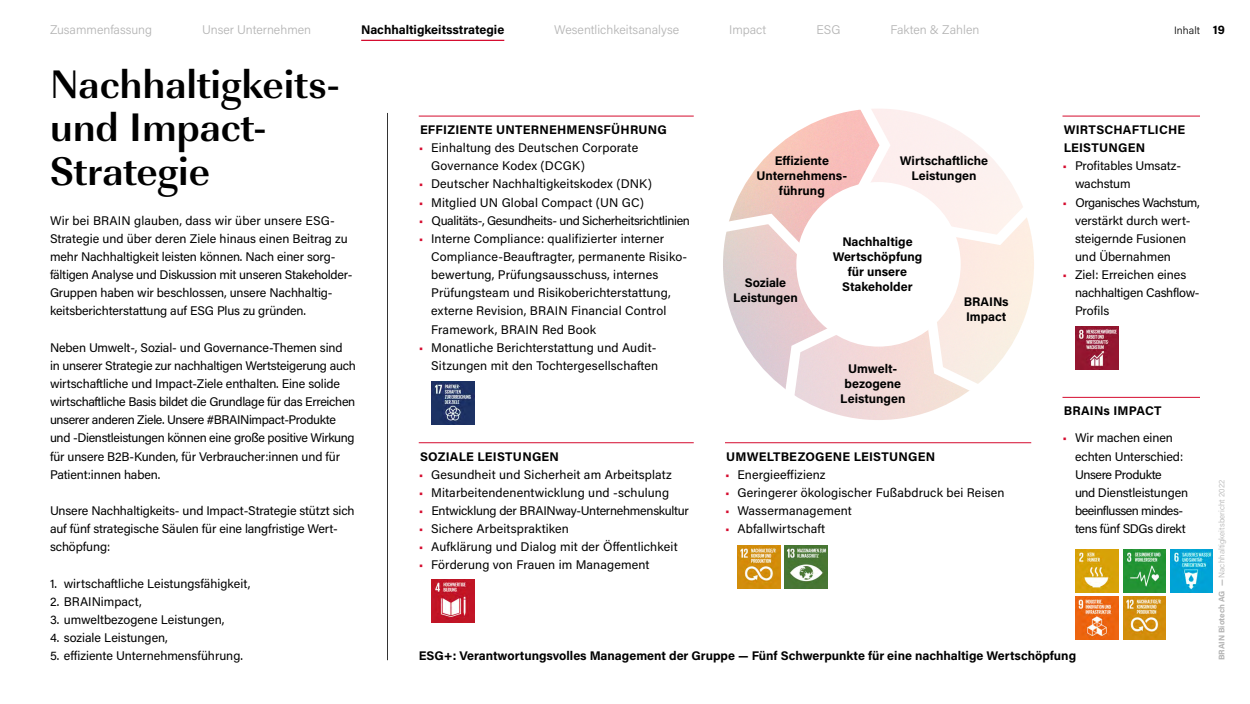
<style>
.page{position:relative;width:1250px;height:704px;background:#fff}
.page>*{position:absolute;margin:0;border:0;box-sizing:border-box;transform-origin:0 0}
.t1{font:700 41.25px/43.8px "Imperial URW";color:#000}
.t2{font:12.5px/18.1px "Acumin Pro";letter-spacing:-.005em;color:#000}
.t3{font:700 12.5px/15px "Acumin Pro";color:#000;text-align:center}
.t4{font:300 12.5px "Acumin Pro";color:#b3b3b3}
.t5{font:700 12.5px/18.1px "Acumin Pro";letter-spacing:.02em;color:#000}
.t6{font:12.5px "Acumin Pro";letter-spacing:-.03em;color:#000}
.t7{font:300 10.62px "Acumin Pro";letter-spacing:.01em;color:#000}
.t8{font:300 8.12px "Acumin Pro";color:#b3b3b3}
.s1{font-weight:700;font-size:12.5px}
.s2{color:#d50c2f}
.s3{font-weight:700}
</style>
<div class="page">
<hr style="left:1062px;top:116px;width:138px;height:1px;background:#d50c2f">
<hr style="left:1062px;top:397px;width:138px;height:1px;background:#d50c2f">
<hr style="left:725px;top:442px;width:306px;height:1px;background:#d50c2f">
<hr style="left:419px;top:442px;width:275px;height:1px;background:#d50c2f">
<hr style="left:419px;top:116px;width:275px;height:1px;background:#d50c2f">
<img style="left:431px;top:579px;width:43px;height:43px">
<img style="left:1076px;top:326px;width:43px;height:43px">
<img style="left:1076px;top:549px;width:42px;height:42px">
<img style="left:1170px;top:549px;width:43px;height:42px">
<img style="left:1123px;top:549px;width:43px;height:42px">
<img style="left:1123px;top:596px;width:43px;height:43px">
<img style="left:1076px;top:596px;width:42px;height:43px">
<img style="left:737px;top:545px;width:43px;height:43px">
<img style="left:785px;top:545px;width:43px;height:43px">
<hr style="left:387px;top:113px;width:1px;height:546px;background:#333">
<img style="left:431px;top:381px;width:43px;height:43px">
<svg style="left:723px;top:109px;width:311px;height:311px"></svg>
<div style="left:796px;top:182px;width:165px;height:164px;background:#fff;border-radius:50%"></div>
<hr style="left:361px;top:40px;width:143px;height:1px;background:#d50c2f">
<p class="t4" style="left:50px;top:21px;width:104px">Zusammenfassung</p>
<p class="t4" style="left:202px;top:21px;width:111px">Unser Unternehmen</p>
<p class="t3" style="left:361px;top:22px;width:145px">Nachhaltigkeitsstrategie</p>
<p class="t4" style="left:554px;top:21px;width:126px">Wesentlichkeitsanalyse</p>
<p class="t4" style="left:729px;top:21px;width:39px">Impact</p>
<p class="t4" style="left:816px;top:21px;width:25px">ESG</p>
<p class="t4" style="left:890px;top:21px;width:91px">Fakten &amp; Zahlen</p>
<p class="t7" style="left:1174px;top:23px;width:52px">Inhalt <span class="s1">19</span></p>
<h1 class="t1" style="left:50px;top:60px;width:291px">Nachhaltigkeits&shy;und Impact-<br>Strategie</h1>
<p class="t2" style="left:50px;top:210px;width:304px">Wir bei BRAIN glauben, dass wir über unsere ESG-Strategie und über deren Ziele hinaus einen Beitrag zu mehr Nachhaltigkeit leisten können. Nach einer sorg&shy;fältigen Analyse und Diskussion mit unseren Stakeholder-Gruppen haben wir beschlossen, unsere Nachhaltig&shy;keitsberichterstattung auf ESG Plus zu gründen.</p>
<p class="t2" style="left:50px;top:337px;width:307px">Neben Umwelt-, Sozial- und Governance-Themen sind<br>in unserer Strategie zur nachhaltigen Wertsteigerung auch wirtschaftliche und Impact-Ziele enthalten. Eine solide wirtschaftliche Basis bildet die Grundlage für das Erreichen unserer anderen Ziele. Unsere #BRAINimpact-Produkte und -Dienstleistungen können eine große positive Wirkung für unsere B2B-Kunden, für Verbraucher:innen und für Patient:innen haben.</p>
<p class="t2" style="left:50px;top:500px;width:306px">Unsere Nachhaltigkeits- und Impact-Strategie stützt sich auf fünf strategische Säulen für eine langfristige Wert&shy;schöpfung:</p>
<p class="t2" style="left:50px;top:573px;width:202px">1. wirtschaftliche Leistungsfähigkeit,</p>
<p class="t2" style="left:50px;top:591px;width:93px">2. BRAINimpact,</p>
<p class="t2" style="left:50px;top:609px;width:176px">3. umweltbezogene Leistungen,</p>
<p class="t2" style="left:50px;top:627px;width:119px">4. soziale Leistungen,</p>
<p class="t2" style="left:50px;top:645px;width:194px">5. effiziente Unternehmensführung.</p>
<p class="t5" style="left:420px;top:120px;width:248px">EFFIZIENTE UNTERNEHMENSFÜHRUNG</p>
<p class="t2" style="left:431px;top:138px;width:208px;text-indent:-12px"><span class="s2">•</span> Einhaltung des Deutschen Corporate<br>Governance Kodex (DCGK)</p>
<p class="t2" style="left:419px;top:174px;width:235px"><span class="s2">•</span> Deutscher Nachhaltigkeitskodex (DNK)</p>
<p class="t2" style="left:419px;top:192px;width:227px"><span class="s2">•</span> Mitglied UN Global Compact (UN GC)</p>
<p class="t6" style="left:419px;top:211px;width:273px"><span class="s2">•</span> Qualitäts-, Gesundheits- und Sicherheitsrichtlinien</p>
<p class="t2" style="left:431px;top:229px;width:258px;text-indent:-12px"><span class="s2">•</span> Interne Compliance: qualifizierter interner Compliance-Beauftragter, permanente Risiko&shy;bewertung, Prüfungsausschuss, internes Prüfungsteam und Risikoberichterstattung, externe Revision, BRAIN Financial Control Framework, BRAIN Red Book</p>
<p class="t2" style="left:419px;top:337px;width:241px;text-align:right"><span class="s2">•</span> Monatliche Berichterstattung und Audit-<br>Sitzungen mit den Tochtergesellschaften</p>
<p class="t3" style="left:420px;top:448px;width:141px">SOZIALE LEISTUNGEN</p>
<p class="t2" style="left:419px;top:464px;width:255px"><span class="s2">•</span> Gesundheit und Sicherheit am Arbeitsplatz</p>
<p class="t2" style="left:419px;top:482px;width:252px"><span class="s2">•</span> Mitarbeitendenentwicklung und -schulung</p>
<p class="t2" style="left:419px;top:500px;width:272px"><span class="s2">•</span> Entwicklung der BRAINway-Unternehmenskultur</p>
<p class="t2" style="left:419px;top:519px;width:152px"><span class="s2">•</span> Sichere Arbeitspraktiken</p>
<p class="t2" style="left:419px;top:537px;width:260px"><span class="s2">•</span> Aufklärung und Dialog mit der Öffentlichkeit</p>
<p class="t2" style="left:419px;top:555px;width:232px"><span class="s2">•</span> Förderung von Frauen im Management</p>
<p class="t3" style="left:757px;top:152px;width:92px">Effiziente<br>Unternehmens&shy;führung</p>
<p class="t3" style="left:900px;top:152px;width:90px">Wirtschaftliche<br>Leistungen</p>
<p class="t3" style="left:733px;top:274px;width:66px">Soziale<br>Leistungen</p>
<p class="t3" style="left:833px;top:234px;width:91px">Nachhaltige<br>Wertschöpfung für unsere<br>Stakeholder</p>
<p class="t3" style="left:840px;top:360px;width:67px">Umwelt&shy;bezogene<br>Leistungen</p>
<p class="t3" style="left:964px;top:294px;width:46px;text-align:left">BRAINs<br>Impact</p>
<p class="t3" style="left:726px;top:448px;width:211px">UMWELTBEZOGENE LEISTUNGEN</p>
<p class="t2" style="left:725px;top:464px;width:102px"><span class="s2">•</span> Energieeffizienz</p>
<p class="t2" style="left:725px;top:482px;width:281px"><span class="s2">•</span> Geringerer ökologischer Fußabdruck bei Reisen</p>
<p class="t2" style="left:725px;top:500px;width:128px"><span class="s2">•</span> Wassermanagement</p>
<p class="t2" style="left:725px;top:519px;width:102px"><span class="s2">•</span> Abfallwirtschaft</p>
<p class="t5" style="left:1064px;top:120px;width:123px">WIRTSCHAFTLICHE<br>LEISTUNGEN</p>
<p class="t2" style="left:1075px;top:156px;width:108px;text-indent:-12px"><span class="s2">•</span> Profitables Umsatz&shy;wachstum</p>
<p class="t2" style="left:1075px;top:192px;width:126px;text-indent:-12px"><span class="s2">•</span> Organisches Wachstum, verstärkt durch wert&shy;steigernde Fusionen und Übernahmen</p>
<p class="t2" style="left:1075px;top:265px;width:126px;text-indent:-12px"><span class="s2">•</span> Ziel: Erreichen eines nachhaltigen Cashflow-<br>Profils</p>
<p class="t3" style="left:1064px;top:402px;width:99px">BRAINs IMPACT</p>
<p class="t2" style="left:1075px;top:428px;width:115px;text-indent:-12px"><span class="s2">•</span> Wir machen einen echten Unterschied:<br>Unsere Produkte<br>und Dienstleistungen beeinflussen mindes&shy;tens fünf SDGs direkt</p>
<p class="t3" style="left:419px;top:647px;width:659px">ESG+: Verantwortungsvolles Management der Gruppe — Fünf Schwerpunkte für eine nachhaltige Wertschöpfung</p>
<p class="t8" style="left:1216px;top:659px;width:182px;rotate:-90deg"><span class="s3">BRAIN Biotech AG —</span> Nachhaltigkeitsbericht 2022</p>
</div>
